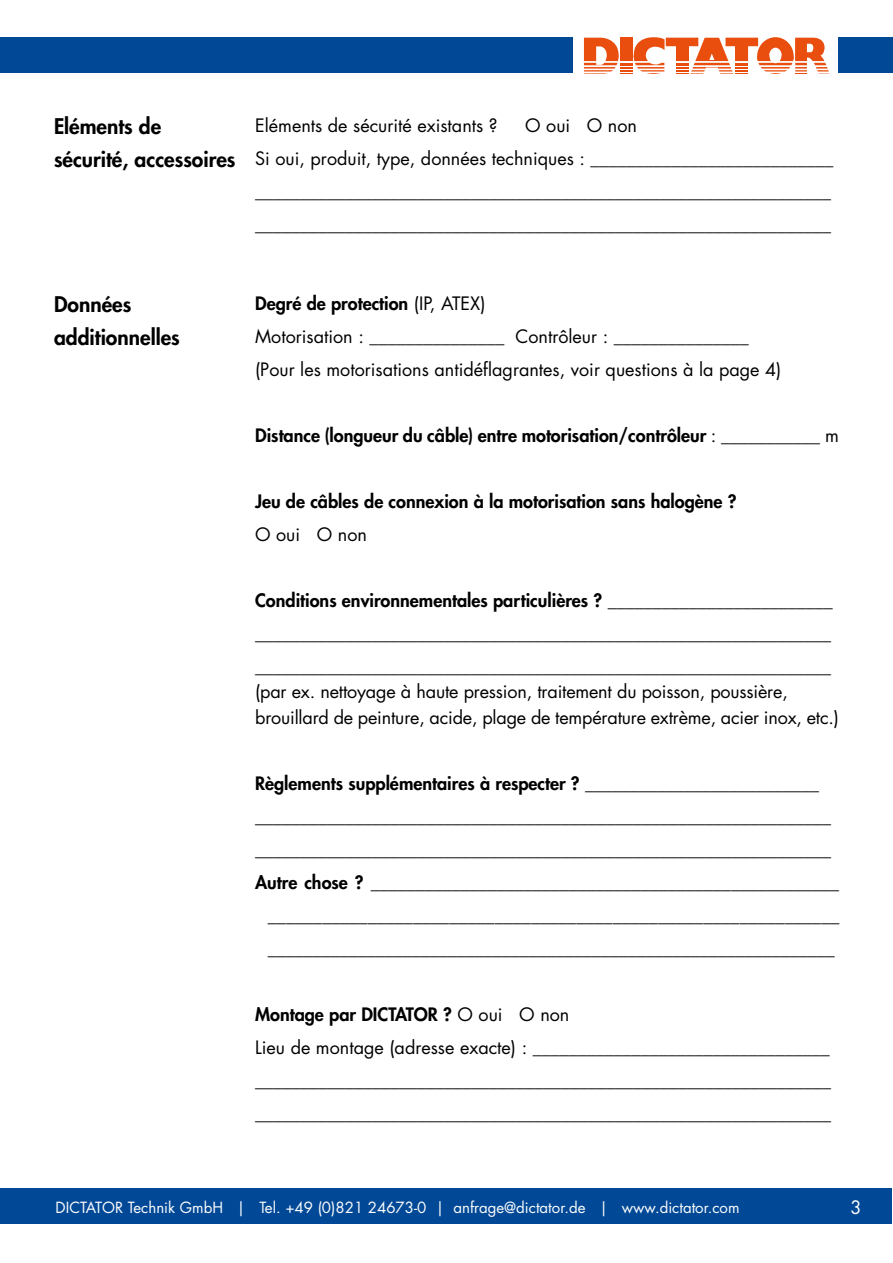
<style>
.page{position:relative;width:893px;height:1263px;background:#fff}
.page>*{position:absolute;margin:0;border:0;box-sizing:border-box;transform-origin:0 0}
.t1{font:800 21px/33px "Futura Std";color:#000}
.t2{font:18px/33px "Futura Std";color:#000}
.t3{font:800 18px "Futura Std";color:#000}
.t4{font:18px "Futura Std";color:#fff}
.t5{font:15px "Futura Std";color:#fdfdfd}
.s1{font-weight:800}
.s2{font-weight:400}
</style>
<div class="page">
<svg style="left:584px;top:37px;width:245px;height:37px"></svg>
<div style="left:0;top:37px;width:573px;height:35px;background:#014997"></div>
<div style="left:839px;top:37px;width:54px;height:35px;background:#014997"></div>
<div style="left:0;top:1188px;width:891px;height:36px;background:#014997"></div>
<p class="t1" style="left:54px;top:110px;width:183px">Eléments de sécurité, accessoires</p>
<p class="t2" style="left:255px;top:109px;width:244px">Eléments de sécurité existants ?</p>
<p class="t2" style="left:255px;top:109px;width:580px;text-indent:270px">O oui O non<br>Si oui, produit, type, données techniques : ___________________________ ________________________________________________________________ ________________________________________________________________</p>
<p class="t1" style="left:54px;top:288px;width:127px">Données additionnelles</p>
<p class="t2" style="left:255px;top:287px;width:528px"><span class="s1">Degré de protection</span> (IP, ATEX)<br>Motorisation : _______________ Contrôleur : _______________ (Pour les motorisations antidéflagrantes, voir questions à la page 4)</p>
<p class="t3" style="left:255px;top:424px;width:585px">Distance (longueur du câble) entre motorisation/contrôleur <span class="s2">: ___________ m</span></p>
<p class="t3" style="left:255px;top:490px;width:483px">Jeu de câbles de connexion à la motorisation sans halogène ?</p>
<p class="t2" style="left:255px;top:518px;width:113px">O oui O non</p>
<p class="t2" style="left:255px;top:584px;width:579px;text-align:justify"><span class="s1">Conditions environnementales particulières ?</span> _________________________ ________________________________________________________________ ________________________________________________________________</p>
<p class="t2" style="left:255px;top:679px;width:585px;line-height:25.5px">(par ex. nettoyage à haute pression, traitement du poisson, poussière, brouillard de peinture, acide, plage de température extrème, acier inox, etc.)</p>
<p class="t3" style="left:255px;top:772px;width:566px">Règlements supplémentaires à respecter ? <span class="s2">__________________________</span></p>
<p class="t2" style="left:255px;top:800px;width:578px">________________________________________________________________</p>
<p class="t2" style="left:255px;top:833px;width:578px">________________________________________________________________</p>
<p class="t2" style="left:255px;top:866px;width:585px"><span class="s1">Autre chose ?</span> ____________________________________________________</p>
<p class="t2" style="left:268px;top:899px;width:573px">_______________________________________________________________</p>
<p class="t2" style="left:268px;top:932px;width:568px">_______________________________________________________________</p>
<p class="t2" style="left:255px;top:998px;width:578px"><span class="s1">Montage par DICTATOR ?</span> O oui O non<br>Lieu de montage (adresse exacte) : _________________________________ ________________________________________________________________ ________________________________________________________________</p>
<p class="t5" style="left:56px;top:1198px;width:685px">DICTATOR Technik GmbH | Tel. +49 (0)821 24673-0 | anfrage@dictator.de | www.dictator.com</p>
<p class="t4" style="left:850px;top:1196px;width:13px">3</p>
</div>
